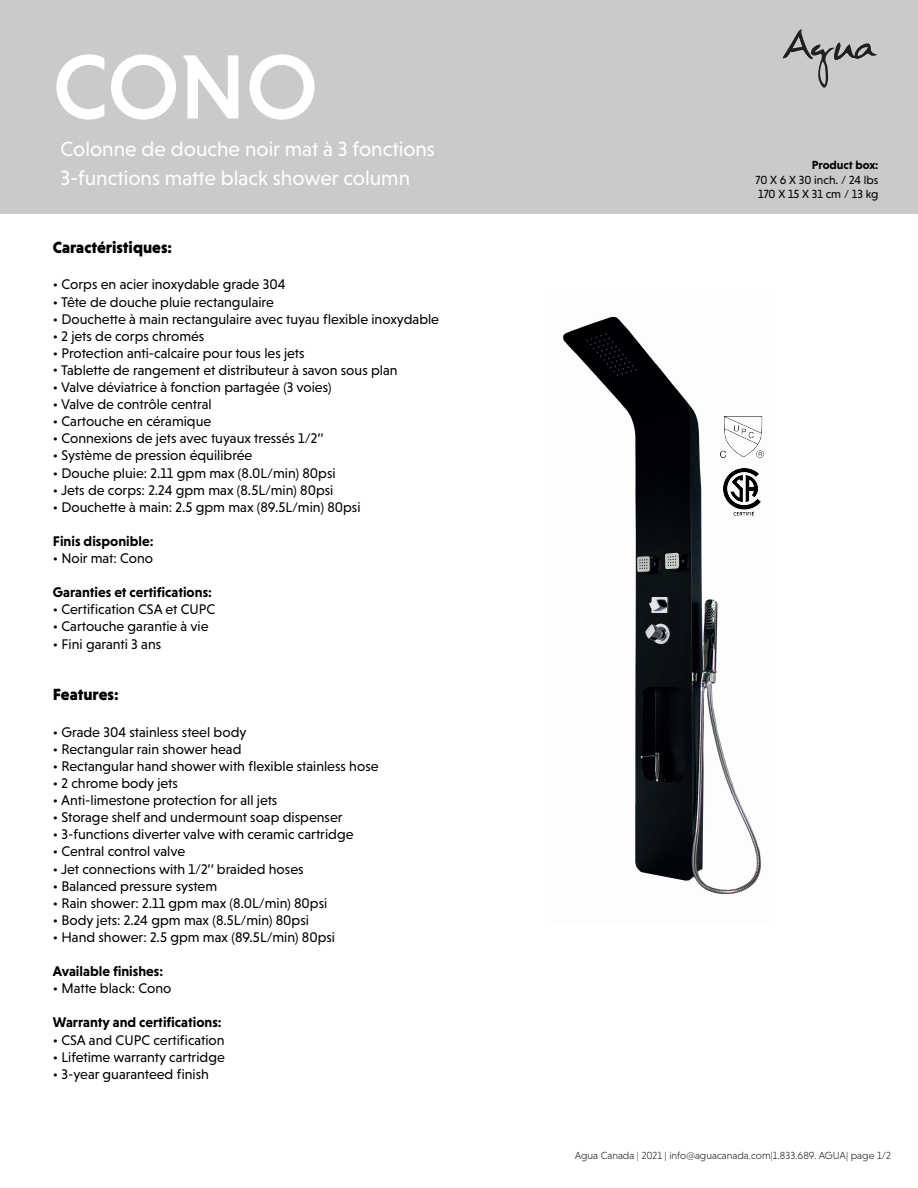
<style>
.page{position:relative;width:918px;height:1188px;background:#fff}
.page>*{position:absolute;margin:0;border:0;box-sizing:border-box;transform-origin:0 0}
.t1{font:500 93px "Niveau Grotesk";color:#fff}
.t2{font:21px/28.5px "Niveau Grotesk";color:#fff}
.t3{font:900 16.5px "Niveau Grotesk";color:#000001}
.t4{font:14.25px "Niveau Grotesk";color:#000001}
.t5{font:700 14.25px "Niveau Grotesk";color:#000001}
.t6{font:12px/14.4px "Niveau Grotesk";color:#000001}
.t7{font:700 12px "Niveau Grotesk";color:#000001}
.t8{font:300 10.5px "Niveau Grotesk";color:#231f20}
</style>
<div class="page">
<div style="left:0;top:0;width:918px;height:214px;background:#c9cbca"></div>
<svg style="left:783px;top:29px;width:94px;height:59px"></svg>
<img style="left:563px;top:316px;width:201px;height:579px">
<img style="left:720px;top:416px;width:43px;height:42px">
<img style="left:724px;top:468px;width:36px;height:50px">
<h1 class="t1" style="left:53px;top:34px;width:267px">CONO</h1>
<h2 class="t2" style="left:60px;top:135px;width:376px">Colonne de douche noir mat à 3 fonctions<br>3-functions matte black shower column</h2>
<p class="t3" style="left:53px;top:237px;width:121px">Caractéristiques:</p>
<p class="t4" style="left:53px;top:277px;width:234px">• Corps en acier inoxydable grade 304</p>
<p class="t4" style="left:53px;top:294px;width:223px">• Tête de douche pluie rectangulaire</p>
<p class="t4" style="left:53px;top:311px;width:388px">• Douchette à main rectangulaire avec tuyau flexible inoxydable</p>
<p class="t4" style="left:53px;top:328px;width:153px">• 2 jets de corps chromés</p>
<p class="t4" style="left:53px;top:345px;width:253px">• Protection anti-calcaire pour tous les jets</p>
<p class="t4" style="left:53px;top:362px;width:346px">• Tablette de rangement et distributeur à savon sous plan</p>
<p class="t4" style="left:53px;top:379px;width:280px">• Valve déviatrice à fonction partagée (3 voies)</p>
<p class="t4" style="left:53px;top:396px;width:160px">• Valve de contrôle central</p>
<p class="t4" style="left:53px;top:413px;width:160px">• Cartouche en céramique</p>
<p class="t4" style="left:53px;top:430px;width:272px">• Connexions de jets avec tuyaux tressés 1/2’’</p>
<p class="t4" style="left:53px;top:448px;width:201px">• Système de pression équilibrée</p>
<p class="t4" style="left:53px;top:465px;width:284px">• Douche pluie: 2.11 gpm max (8.0L/min) 80psi</p>
<p class="t4" style="left:53px;top:482px;width:282px">• Jets de corps: 2.24 gpm max (8.5L/min) 80psi</p>
<p class="t4" style="left:53px;top:499px;width:309px">• Douchette à main: 2.5 gpm max (89.5L/min) 80psi</p>
<p class="t5" style="left:53px;top:533px;width:102px">Finis disponible:</p>
<p class="t4" style="left:53px;top:550px;width:102px">• Noir mat: Cono</p>
<p class="t5" style="left:53px;top:584px;width:161px">Garanties et certifications:</p>
<p class="t4" style="left:53px;top:601px;width:164px">• Certification CSA et CUPC</p>
<p class="t4" style="left:53px;top:619px;width:157px">• Cartouche garantie à vie</p>
<p class="t4" style="left:53px;top:636px;width:110px">• Fini garanti 3 ans</p>
<p class="t3" style="left:53px;top:685px;width:67px">Features:</p>
<p class="t4" style="left:53px;top:724px;width:195px">• Grade 304 stainless steel body</p>
<p class="t4" style="left:53px;top:741px;width:190px">• Rectangular rain shower head</p>
<p class="t4" style="left:53px;top:758px;width:327px">• Rectangular hand shower with flexible stainless hose</p>
<p class="t4" style="left:53px;top:775px;width:127px">• 2 chrome body jets</p>
<p class="t4" style="left:53px;top:792px;width:226px">• Anti-limestone protection for all jets</p>
<p class="t4" style="left:53px;top:809px;width:291px">• Storage shelf and undermount soap dispenser</p>
<p class="t4" style="left:53px;top:826px;width:302px">• 3-functions diverter valve with ceramic cartridge</p>
<p class="t4" style="left:53px;top:844px;width:134px">• Central control valve</p>
<p class="t4" style="left:53px;top:861px;width:252px">• Jet connections with 1/2’’ braided hoses</p>
<p class="t4" style="left:53px;top:878px;width:166px">• Balanced pressure system</p>
<p class="t4" style="left:53px;top:895px;width:276px">• Rain shower: 2.11 gpm max (8.0L/min) 80psi</p>
<p class="t4" style="left:53px;top:912px;width:258px">• Body jets: 2.24 gpm max (8.5L/min) 80psi</p>
<p class="t4" style="left:53px;top:929px;width:284px">• Hand shower: 2.5 gpm max (89.5L/min) 80psi</p>
<p class="t5" style="left:53px;top:963px;width:112px">Available finishes:</p>
<p class="t4" style="left:53px;top:980px;width:120px">• Matte black: Cono</p>
<p class="t5" style="left:53px;top:1014px;width:170px">Warranty and certifications:</p>
<p class="t4" style="left:53px;top:1032px;width:173px">• CSA and CUPC certification</p>
<p class="t4" style="left:53px;top:1049px;width:173px">• Lifetime warranty cartridge</p>
<p class="t4" style="left:53px;top:1066px;width:158px">• 3-year guaranteed finish</p>
<p class="t7" style="left:812px;top:158px;width:68px">Product box:</p>
<p class="t6" style="left:756px;top:172px;width:124px">70 X 6 X 30 inch. / 24 lbs<br>170 X 15 X 31 cm / 13 kg</p>
<p class="t8" style="left:575px;top:1149px;width:318px">Agua Canada | 2021 | info@aguacanada.com|1.833.689. AGUA| page 1/2</p>
</div>
